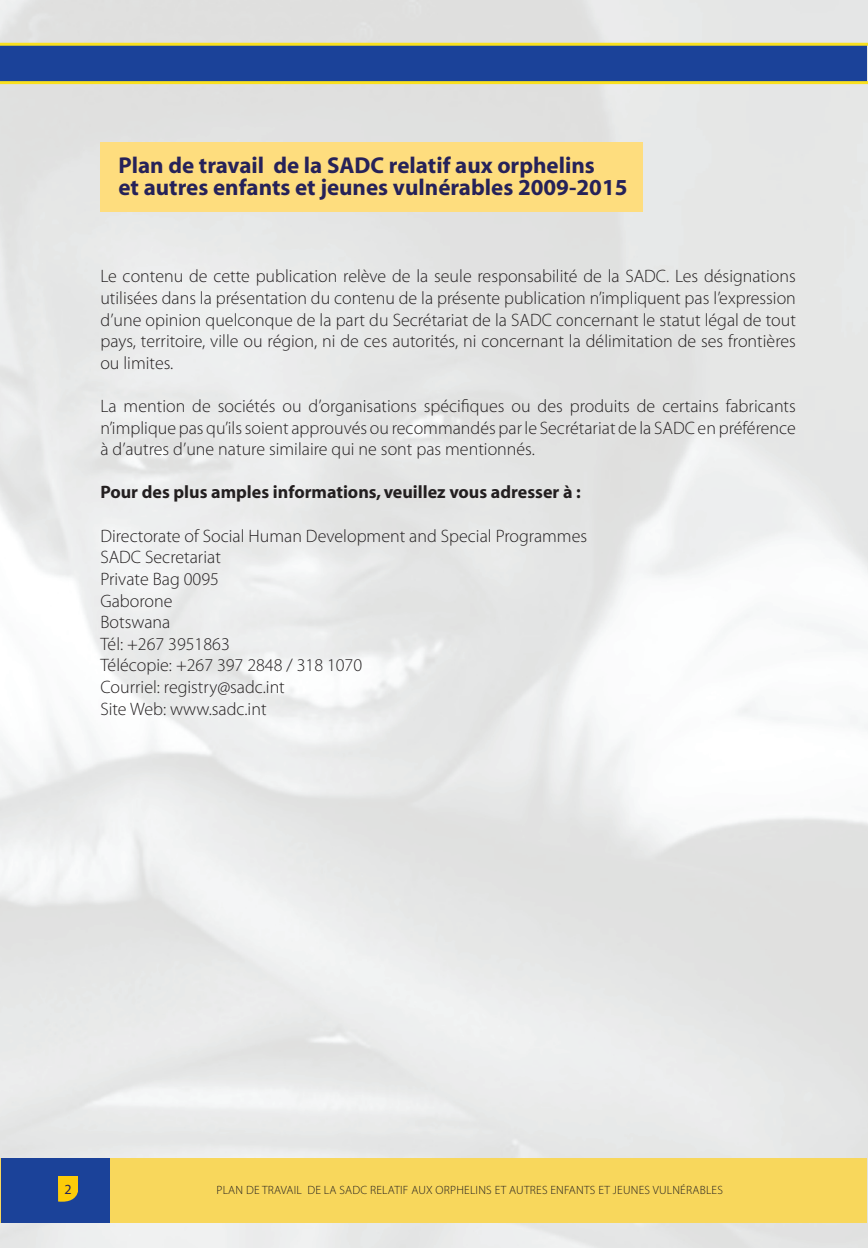
<style>
.page{position:relative;width:868px;height:1248px;background:#fff}
.page>*{position:absolute;margin:0;border:0;box-sizing:border-box;transform-origin:0 0}
.t1{font:700 23px/22px "Myriad";color:#262259}
.t2{font:300 18px/21.6px "Myriad Pro";color:#231f20;text-align:justify}
.t3{font:700 18px "Myriad";color:#231f20}
.t4{font:14px "Myriad Pro";color:#262259}
.t5{font:300 12px "Myriad Pro";letter-spacing:.02em;color:#231f20}
</style>
<div class="page">
<img style="left:1px;top:0;width:866px;height:1247px">
<div style="left:1px;top:44px;width:866px;height:38px;background:#1b4299"></div>
<hr style="left:1px;top:43px;width:866px;height:3px;background:#f9e01f">
<hr style="left:1px;top:81px;width:866px;height:3px;background:#f9e01f">
<div style="left:1px;top:1158px;width:866px;height:64px;background:#f8d75c"></div>
<div style="left:1px;top:1158px;width:108px;height:64px;background:#1b4299"></div>
<svg style="left:59px;top:1176px;width:19px;height:26px"></svg>
<img style="left:867px;top:0;width:1px;height:1247px">
<div style="left:100px;top:142px;width:543px;height:70px;background:#fedd7e"></div>
<p class="t1" style="left:118px;top:156px;width:510px">Plan de travail de la SADC relatif aux orphelins<br>et autres enfants et jeunes vulnérables 2009-2015</p>
<p class="t2" style="left:100px;top:267px;width:697px">Le contenu de cette publication relève de la seule responsabilité de la SADC. Les désignations utilisées dans la présentation du contenu de la présente publication n’impliquent pas l’expression d’une opinion quelconque de la part du Secrétariat de la SADC concernant le statut légal de tout pays, territoire, ville ou région, ni de ces autorités, ni concernant la délimitation de ses frontières ou limites.</p>
<p class="t2" style="left:100px;top:396px;width:697px">La mention de sociétés ou d’organisations spécifiques ou des produits de certains fabricants n’implique pas qu’ils soient approuvés ou recommandés par le Secrétariat de la SADC en préférence à d’autres d’une nature similaire qui ne sont pas mentionnés.</p>
<p class="t3" style="left:100px;top:485px;width:482px">Pour des plus amples informations, veuillez vous adresser à :</p>
<p class="t2" style="left:100px;top:526px;width:488px;text-align:left">Directorate of Social Human Development and Special Programmes<br>SADC Secretariat<br>Private Bag 0095<br>Gaborone<br>Botswana<br>Tél: +267 3951863<br>Télécopie: +267 397 2848 / 318 1070<br>Courriel: registry@sadc.int<br>Site Web: www.sadc.int</p>
<p class="t4" style="left:64px;top:1183px;width:9px">2</p>
<p class="t5" style="left:216px;top:1184px;width:508px">PLAN DE TRAVAIL DE LA SADC RELATIF AUX ORPHELINS ET AUTRES ENFANTS ET JEUNES VULNÉRABLES</p>
</div>
